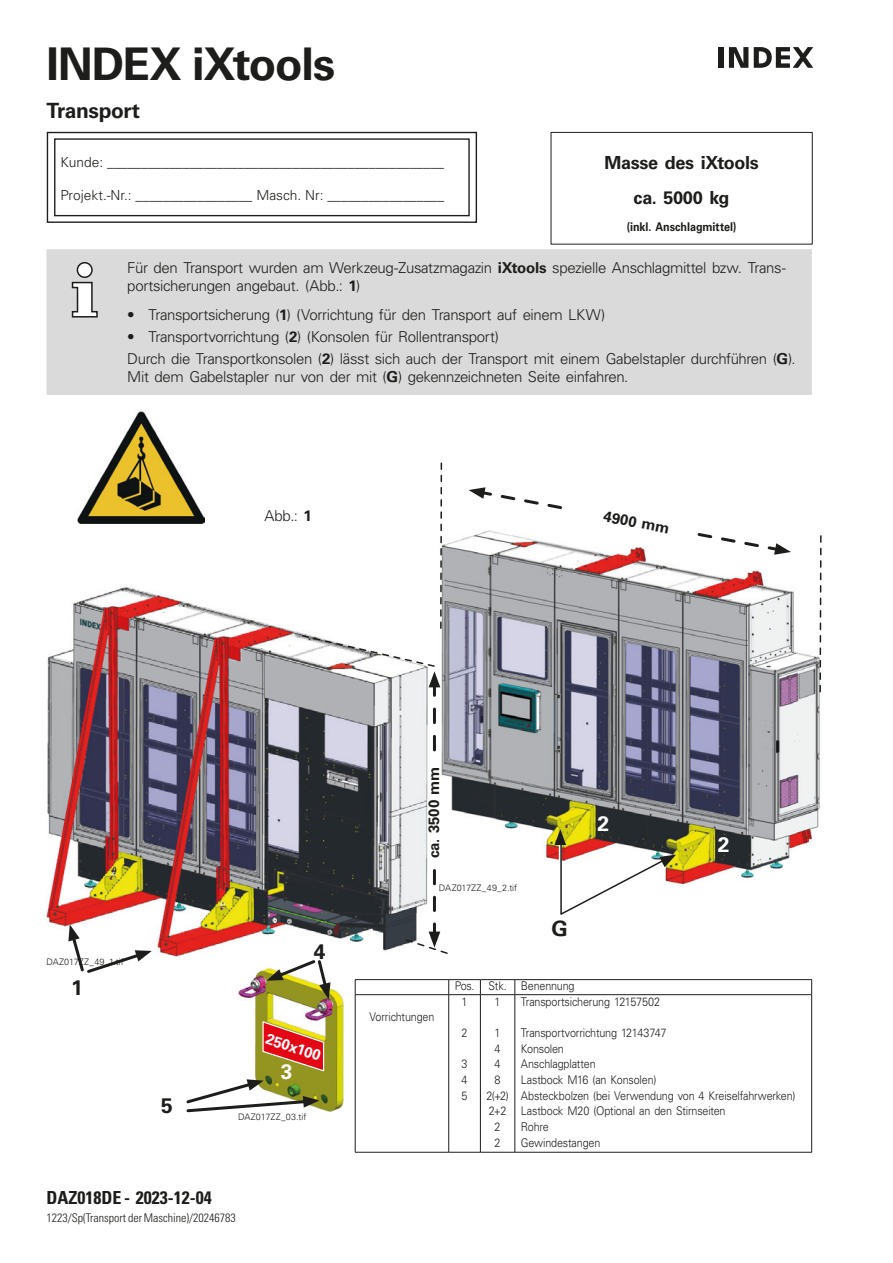
<style>
.page{position:relative;width:893px;height:1263px;background:#fff}
.page>*{position:absolute;margin:0;border:0;box-sizing:border-box;transform-origin:0 0}
.Titel_1_28pt{font:700 45px "INDEX Univers";letter-spacing:-.03em;color:#1d1d1b}
.Titel_2{font:700 21px "INDEX Univers";letter-spacing:-.02em;color:#1d1d1b}
.Titel_2-2{font:700 21px "INDEX Univers";color:#fff}
.Titel_3-zentriert{font:700 18px "INDEX Univers";letter-spacing:-.02em;color:#1d1d1b}
.T-Lit_-Nummer{font:700 condensed 18px "INDEX Univers";color:#1d1d1b}
.Text{font:300 15px/18px "INDEX Univers";letter-spacing:-.025em;color:#1d1d1b}
.t1{font:15px/21.3px "INDEX Univers";letter-spacing:-.015em;color:#1d1d1b}
.Text_fett{font:700 15px "INDEX Univers";letter-spacing:-.005em;color:#1d1d1b}
.Titel_4{font:700 15px "INDEX Univers";color:#fff}
.t2{font:300 13.8px "INDEX Univers";color:#1d1d1b}
.Text_Tabelle_8pt_lin{font:300 12px "INDEX Univers";letter-spacing:-.015em;color:#1d1d1b;scale:.9 1}
.Text_Tabelle_8pt_zen{font:300 12px "INDEX Univers";letter-spacing:-.015em;color:#1d1d1b;scale:.9 1}
.T-Datum{font:300 condensed 12px "INDEX Univers";color:#1d1d1b}
.Text_Tabelle_8pt_zen-2{font:700 12px "INDEX Univers";letter-spacing:-.005em;color:#1d1d1b;scale:.9 1}
.Zeichn_-Nr__links{font:300 9px "INDEX Univers";color:#1d1d1b}
.s1{font-weight:700}
</style>
<div class="page">
<svg style="left:728px;top:47px;width:26px;height:21px"></svg>
<div style="left:719px;top:47px;width:5px;height:21px;background:#1d1d1b"></div>
<svg style="left:729px;top:47px;width:19px;height:21px"></svg>
<svg style="left:754px;top:47px;width:59px;height:21px"></svg>
<img style="left:46px;top:586px;width:382px;height:370px">
<img style="left:441px;top:530px;width:379px;height:353px">
<img style="left:238px;top:968px;width:106px;height:144px">
<svg style="left:262px;top:1020px;width:63px;height:52px;background:#d66642"></svg>
<div style="left:551px;top:132px;width:262px;height:112px;border:1px solid #1d1d1b"></div>
<div style="left:47px;top:132px;width:430px;height:91px;border:1px solid #1d1d1b"></div>
<div style="left:54px;top:138px;width:416px;height:78px;background:#fff;border:1px solid #1d1d1b"></div>
<div style="left:46px;top:249px;width:766px;height:146px;background:#dadada"></div>
<svg style="left:72px;top:281px;width:26px;height:37px"></svg>
<div style="left:77px;top:263px;width:15px;height:14px;background:#fff;border-radius:50%"></div>
<div style="left:77px;top:262px;width:16px;height:16px;border:2px solid #1d1d1b;border-radius:50%"></div>
<svg style="left:355px;top:980px;width:1px;height:14px"></svg>
<hr style="left:355px;top:995px;width:1px;height:157px;background:#1d1d1b">
<hr style="left:355px;top:979px;width:94px;height:1px;background:#1d1d1b">
<hr style="left:355px;top:994px;width:94px;height:1px;background:#1d1d1b">
<hr style="left:355px;top:1152px;width:94px;height:1px;background:#1d1d1b">
<hr style="left:449px;top:979px;width:31px;height:1px;background:#1d1d1b">
<hr style="left:480px;top:979px;width:35px;height:1px;background:#1d1d1b">
<hr style="left:515px;top:979px;width:297px;height:1px;background:#1d1d1b">
<hr style="left:449px;top:994px;width:31px;height:1px;background:#1d1d1b">
<hr style="left:480px;top:994px;width:35px;height:1px;background:#1d1d1b">
<hr style="left:515px;top:994px;width:297px;height:1px;background:#1d1d1b">
<hr style="left:449px;top:1152px;width:31px;height:1px;background:#1d1d1b">
<hr style="left:480px;top:1152px;width:35px;height:1px;background:#1d1d1b">
<hr style="left:515px;top:1152px;width:297px;height:1px;background:#1d1d1b">
<svg style="left:448px;top:980px;width:1px;height:14px"></svg>
<svg style="left:480px;top:980px;width:1px;height:14px"></svg>
<svg style="left:515px;top:980px;width:1px;height:14px"></svg>
<svg style="left:811px;top:980px;width:1px;height:14px"></svg>
<hr style="left:448px;top:995px;width:1px;height:157px;background:#1d1d1b">
<hr style="left:480px;top:995px;width:1px;height:157px;background:#1d1d1b">
<hr style="left:515px;top:995px;width:1px;height:157px;background:#1d1d1b">
<hr style="left:811px;top:995px;width:1px;height:157px;background:#1d1d1b">
<img style="left:77px;top:412px;width:128px;height:111px">
<svg style="left:68px;top:924px;width:84px;height:49px"></svg>
<svg style="left:186px;top:1079px;width:133px;height:34px"></svg>
<svg style="left:267px;top:960px;width:63px;height:39px"></svg>
<svg style="left:269px;top:934px;width:19px;height:13px"></svg>
<svg style="left:554px;top:829px;width:122px;height:86px"></svg>
<svg style="left:404px;top:870px;width:45px;height:85px"></svg>
<svg style="left:819px;top:534px;width:3px;height:159px"></svg>
<svg style="left:301px;top:462px;width:142px;height:288px"></svg>
<svg style="left:469px;top:487px;width:93px;height:22px"></svg>
<svg style="left:696px;top:531px;width:95px;height:24px"></svg>
<p class="t1" style="left:47px;top:42px;width:82px;text-indent:60px">ort<br>Transport</p>
<p class="t1" style="left:47px;top:42px;width:20px">Transp</p>
<p class="Titel_1_28pt" style="left:46px;top:38px;width:290px">INDEX iXtools</p>
<p class="Titel_2" style="left:46px;top:98px;width:95px">Transport</p>
<p class="t2" style="left:60px;top:154px;width:385px">Kunde: _________________________________________________</p>
<p class="t2" style="left:60px;top:187px;width:385px">Projekt.-Nr.: _________________ Masch. Nr: _________________</p>
<p class="Titel_3-zentriert" style="left:604px;top:152px;width:156px">Masse des iXtools</p>
<p class="Titel_3-zentriert" style="left:634px;top:187px;width:97px">ca. 5000 kg</p>
<p class="Text_Tabelle_8pt_zen-2" style="left:627px;top:220px;width:123px">(inkl. Anschlagmittel)</p>
<p class="Text" style="left:127px;top:258px;width:660px">Für den Transport wurden am Werkzeug-Zusatzmagazin <span class="s1">iXtools</span> spezielle Anschlagmittel bzw. Trans&shy;portsicherungen angebaut. (Abb.: <span class="s1">1</span>)</p>
<p class="Text" style="left:127px;top:305px;width:480px">• Transportsicherung (<span class="s1">1</span>) (Vorrichtung für den Transport auf einem LKW)</p>
<p class="Text" style="left:127px;top:328px;width:373px">• Transportvorrichtung (<span class="s1">2</span>) (Konsolen für Rollentransport)</p>
<p class="Text" style="left:127px;top:350px;width:670px">Durch die Transportkonsolen (<span class="s1">2</span>) lässt sich auch der Transport mit einem Gabelstapler durchführen (<span class="s1">G</span>).</p>
<p class="Text" style="left:127px;top:368px;width:503px">Mit dem Gabelstapler nur von der mit (<span class="s1">G</span>) gekennzeichneten Seite einfahren.</p>
<p class="Text" style="left:264px;top:507px;width:49px">Abb.: <span class="s1">1</span></p>
<p class="Text_fett" style="left:606px;top:507px;width:68px;rotate:11deg">4900 mm</p>
<p class="Zeichn_-Nr__links" style="left:46px;top:956px;width:79px">DAZ017ZZ_49_1.tif</p>
<p class="Titel_2" style="left:71px;top:975px;width:13px">1</p>
<p class="Titel_2" style="left:161px;top:1093px;width:13px">5</p>
<p class="Titel_2" style="left:314px;top:939px;width:13px">4</p>
<p class="Titel_4" style="left:269px;top:1030px;width:58px;rotate:18deg">250x100</p>
<p class="Titel_2-2" style="left:281px;top:1060px;width:13px">3</p>
<p class="Zeichn_-Nr__links" style="left:238px;top:1111px;width:70px">DAZ017ZZ_03.tif</p>
<p class="T-Lit_-Nummer" style="left:46px;top:1186px;width:167px">DAZ018DE - 2023-12-04</p>
<p class="T-Datum" style="left:46px;top:1211px;width:191px">1223/Sp(Transport der Maschine)/20246783</p>
<p class="Text" style="left:47px;top:1196px;width:17px">18</p>
<p class="Text_fett" style="left:425px;top:858px;width:93px;rotate:-90deg">ca. 3500 mm</p>
<p class="Zeichn_-Nr__links" style="left:439px;top:883px;width:80px">DAZ017ZZ_49_2.tif</p>
<p class="Titel_2" style="left:551px;top:916px;width:18px">G</p>
<p class="Text_Tabelle_8pt_zen" style="left:455px;top:979px;width:23px">Pos.</p>
<p class="Text_Tabelle_8pt_zen" style="left:489px;top:979px;width:22px">Stk.</p>
<p class="Text_Tabelle_8pt_lin" style="left:521px;top:979px;width:61px">Benennung</p>
<p class="Titel_2-2" style="left:597px;top:811px;width:13px">2</p>
<p class="Titel_2-2" style="left:718px;top:832px;width:13px">2</p>
<p class="Text_Tabelle_8pt_zen" style="left:370px;top:1010px;width:74px">Vorrichtungen</p>
<p class="Text_Tabelle_8pt_zen" style="left:462px;top:994px;width:8px">1</p>
<p class="Text_Tabelle_8pt_zen" style="left:462px;top:1025px;width:8px">2</p>
<p class="Text_Tabelle_8pt_zen" style="left:462px;top:1057px;width:8px">3</p>
<p class="Text_Tabelle_8pt_zen" style="left:462px;top:1072px;width:8px">4</p>
<p class="Text_Tabelle_8pt_zen" style="left:462px;top:1088px;width:8px">5</p>
<p class="Text_Tabelle_8pt_zen" style="left:495px;top:994px;width:8px">1</p>
<p class="Text_Tabelle_8pt_zen" style="left:495px;top:1025px;width:8px">1</p>
<p class="Text_Tabelle_8pt_zen" style="left:495px;top:1041px;width:8px">4</p>
<p class="Text_Tabelle_8pt_zen" style="left:495px;top:1057px;width:8px">4</p>
<p class="Text_Tabelle_8pt_zen" style="left:495px;top:1072px;width:8px">8</p>
<p class="Text_Tabelle_8pt_zen" style="left:486px;top:1088px;width:26px">2(+2)</p>
<p class="Text_Tabelle_8pt_zen" style="left:489px;top:1104px;width:21px">2+2</p>
<p class="Text_Tabelle_8pt_zen" style="left:495px;top:1119px;width:8px">2</p>
<p class="Text_Tabelle_8pt_zen" style="left:495px;top:1135px;width:8px">2</p>
<p class="Text_Tabelle_8pt_lin" style="left:521px;top:994px;width:156px">Transportsicherung 12157502</p>
<p class="Text_Tabelle_8pt_lin" style="left:521px;top:1025px;width:163px">Transportvorrichtung 12143747</p>
<p class="Text_Tabelle_8pt_lin" style="left:521px;top:1041px;width:49px">Konsolen</p>
<p class="Text_Tabelle_8pt_lin" style="left:521px;top:1057px;width:85px">Anschlagplatten</p>
<p class="Text_Tabelle_8pt_lin" style="left:521px;top:1072px;width:152px">Lastbock M16 (an Konsolen)</p>
<p class="Text_Tabelle_8pt_lin" style="left:521px;top:1088px;width:307px">Absteckbolzen (bei Verwendung von 4 Kreiselfahrwerken)</p>
<p class="Text_Tabelle_8pt_lin" style="left:521px;top:1104px;width:229px">Lastbock M20 (Optional an den Stirnseiten</p>
<p class="Text_Tabelle_8pt_lin" style="left:521px;top:1119px;width:33px">Rohre</p>
<p class="Text_Tabelle_8pt_lin" style="left:521px;top:1135px;width:90px">Gewindestangen</p>
</div>
